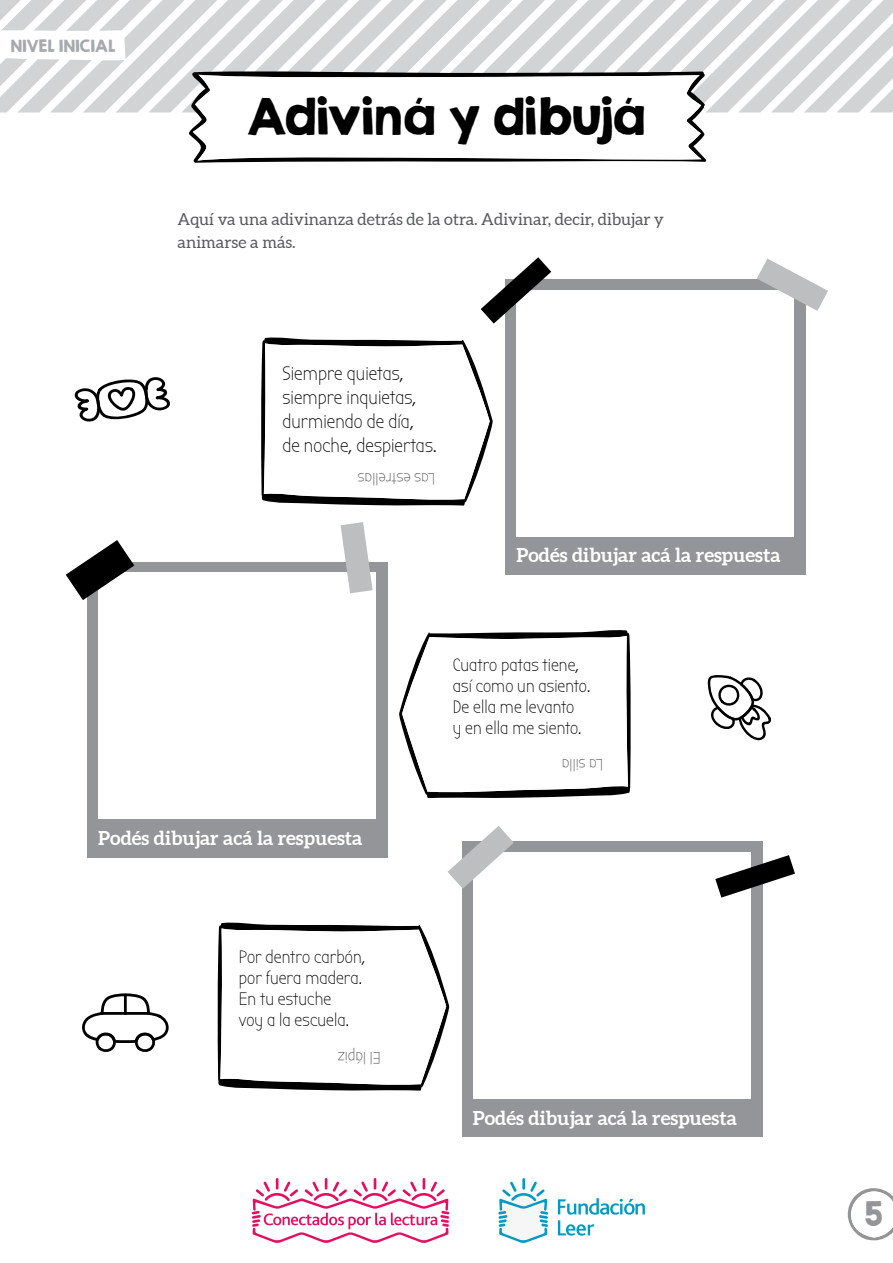
<style>
.page{position:relative;width:893px;height:1263px;background:#fff}
.page>*{position:absolute;margin:0;border:0;box-sizing:border-box;transform-origin:0 0}
.t1{font:45px "KG Second Chances Solid";color:#000}
.t2{font:30px "KG Second Chances Solid";color:#939598}
.t3{font:700 19.5px "Aleo";color:#fff}
.t4{font:19.5px/24px "Bubbler One";letter-spacing:.005em;color:#000}
.t5{font:18px/21px "Bubbler One";letter-spacing:.005em;color:#000}
.t6{font:16.5px/22.5px "Aleo";color:#58595b}
.t7{font:16.5px "Bubbler One";letter-spacing:.005em;color:#58595b}
.t8{font:15px "KG Second Chances Solid";letter-spacing:.01em;color:#a7a9ac}
</style>
<div class="page">
<svg style="left:217px;top:922px;width:232px;height:169px"></svg>
<svg style="left:193px;top:161px;width:513px;height:2px"></svg>
<div style="left:505px;top:279px;width:301px;height:296px;background:#939598"></div>
<div style="left:88px;top:562px;width:300px;height:295px;background:#939598"></div>
<div style="left:462px;top:841px;width:300px;height:296px;background:#939598"></div>
<div style="left:516px;top:290px;width:278px;height:246px;background:#fff"></div>
<div style="left:99px;top:573px;width:277px;height:246px;background:#fff"></div>
<div style="left:473px;top:852px;width:277px;height:247px;background:#fff"></div>
<svg style="left:481px;top:257px;width:70px;height:67px"></svg>
<svg style="left:66px;top:540px;width:68px;height:60px"></svg>
<svg style="left:715px;top:855px;width:80px;height:42px"></svg>
<svg style="left:757px;top:259px;width:71px;height:52px"></svg>
<svg style="left:341px;top:522px;width:32px;height:71px"></svg>
<svg style="left:448px;top:826px;width:66px;height:63px"></svg>
<svg style="left:399px;top:630px;width:232px;height:168px"></svg>
<svg style="left:261px;top:337px;width:232px;height:169px"></svg>
<svg style="left:74px;top:377px;width:96px;height:45px"></svg>
<svg style="left:707px;top:675px;width:64px;height:66px"></svg>
<svg style="left:82px;top:993px;width:87px;height:59px"></svg>
<svg style="left:848px;top:1188px;width:45px;height:53px"></svg>
<svg style="left:0;top:0;width:893px;height:161px"></svg>
<svg style="left:252px;top:1178px;width:197px;height:65px"></svg>
<svg style="left:558px;top:1198px;width:87px;height:38px"></svg>
<svg style="left:498px;top:1178px;width:50px;height:65px"></svg>
<p class="t8" style="left:11px;top:36px;width:106px">NIVEL INICIAL</p>
<h1 class="t1" style="left:248px;top:88px;width:399px">Adiviná y dibujá</h1>
<p class="t6" style="left:178px;top:209px;width:488px">Aquí va una adivinanza detrás de la otra. Adivinar, decir, dibujar y animarse a más.</p>
<p class="t4" style="left:282px;top:361px;width:156px">Siempre quietas, siempre inquietas, durmiendo de día,<br>de noche, despiertas.</p>
<p class="t7" style="left:435px;top:487px;width:79px;rotate:-180deg">Las estrellas</p>
<p class="t3" style="left:516px;top:543px;width:266px">Podés dibujar acá la respuesta</p>
<p class="t5" style="left:453px;top:655px;width:139px">Cuatro patas tiene, así como un asiento.<br>De ella me levanto<br>y en ella me siento.</p>
<p class="t7" style="left:603px;top:774px;width:43px;rotate:-180deg">La silla</p>
<p class="t3" style="left:98px;top:826px;width:266px">Podés dibujar acá la respuesta</p>
<p class="t5" style="left:239px;top:947px;width:128px">Por dentro carbón, por fuera madera.<br>En tu estuche<br>voy a la escuela.</p>
<p class="t7" style="left:381px;top:1067px;width:44px;rotate:-180deg">El lápiz</p>
<p class="t3" style="left:473px;top:1106px;width:266px">Podés dibujar acá la respuesta</p>
<h2 class="t2" style="left:865px;top:1194px;width:19px">5</h2>
</div>
